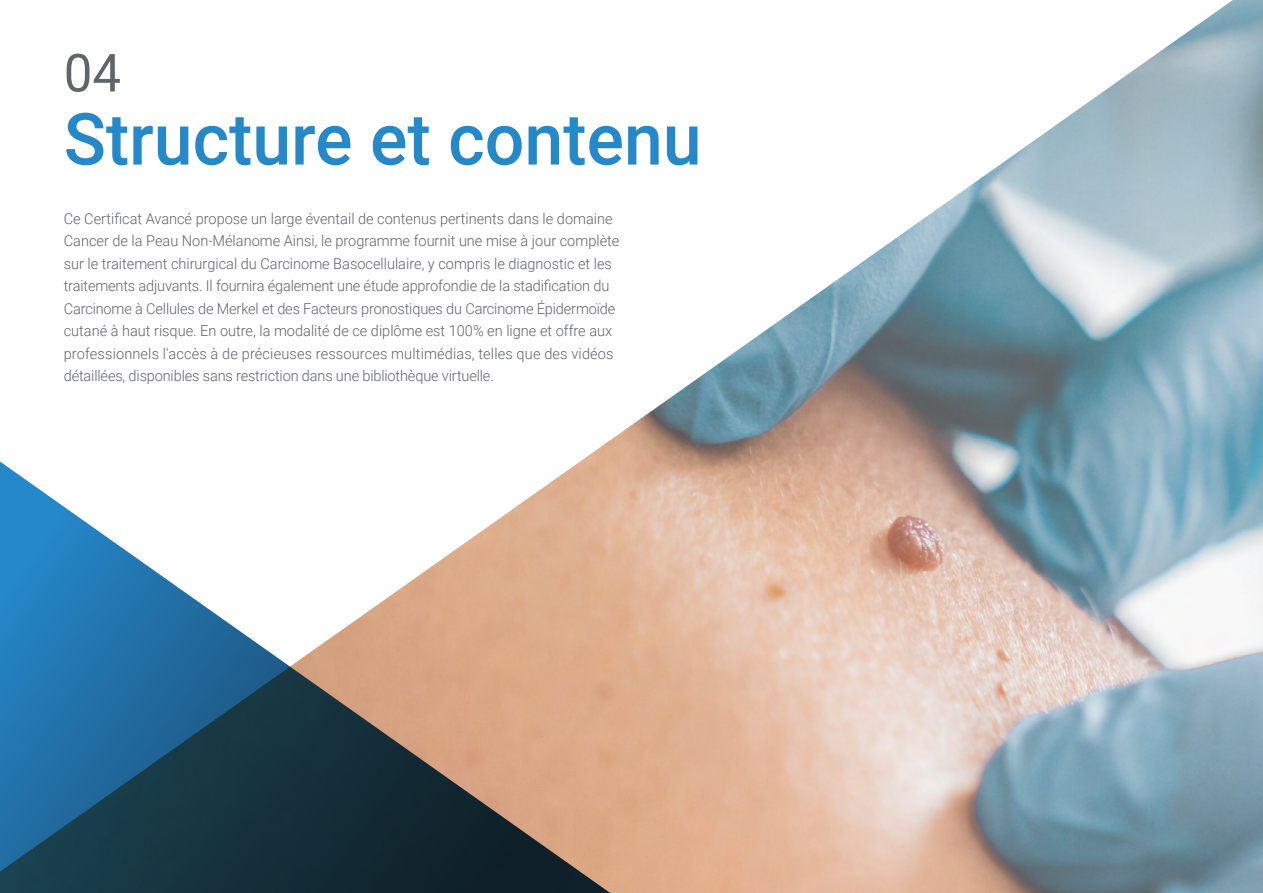
<style>
.page{position:relative;width:1263px;height:893px;background:#fff}
.page>*{position:absolute;margin:0;border:0;box-sizing:border-box;transform-origin:0 0}
.t1{font:500 72px "Roboto";color:#2488c9}
.t2{font:52.5px "Roboto";color:#61646a}
.t3{font:300 15px/22.5px "Roboto";color:#61646a}
</style>
<div class="page">
<img style="left:602px;top:0;width:661px;height:893px">
<svg style="left:0;top:446px;width:640px;height:447px"></svg>
<h2 class="t2" style="left:64px;top:36px;width:59px">04</h2>
<h1 class="t1" style="left:64px;top:89px;width:639px">Structure et contenu</h1>
<p class="t3" style="left:64px;top:207px;width:557px">Ce Certificat Avancé propose un large éventail de contenus pertinents dans le domaine Cancer de la Peau Non-Mélanome Ainsi, le programme fournit une mise à jour complète sur le traitement chirurgical du Carcinome Basocellulaire, y compris le diagnostic et les traitements adjuvants. Il fournira également une étude approfondie de la stadification du Carcinome à Cellules de Merkel et des Facteurs pronostiques du Carcinome Épidermoïde cutané à haut risque. En outre, la modalité de ce diplôme est 100% en ligne et offre aux professionnels l'accès à de précieuses ressources multimédias, telles que des vidéos détaillées, disponibles sans restriction dans une bibliothèque virtuelle.</p>
</div>
